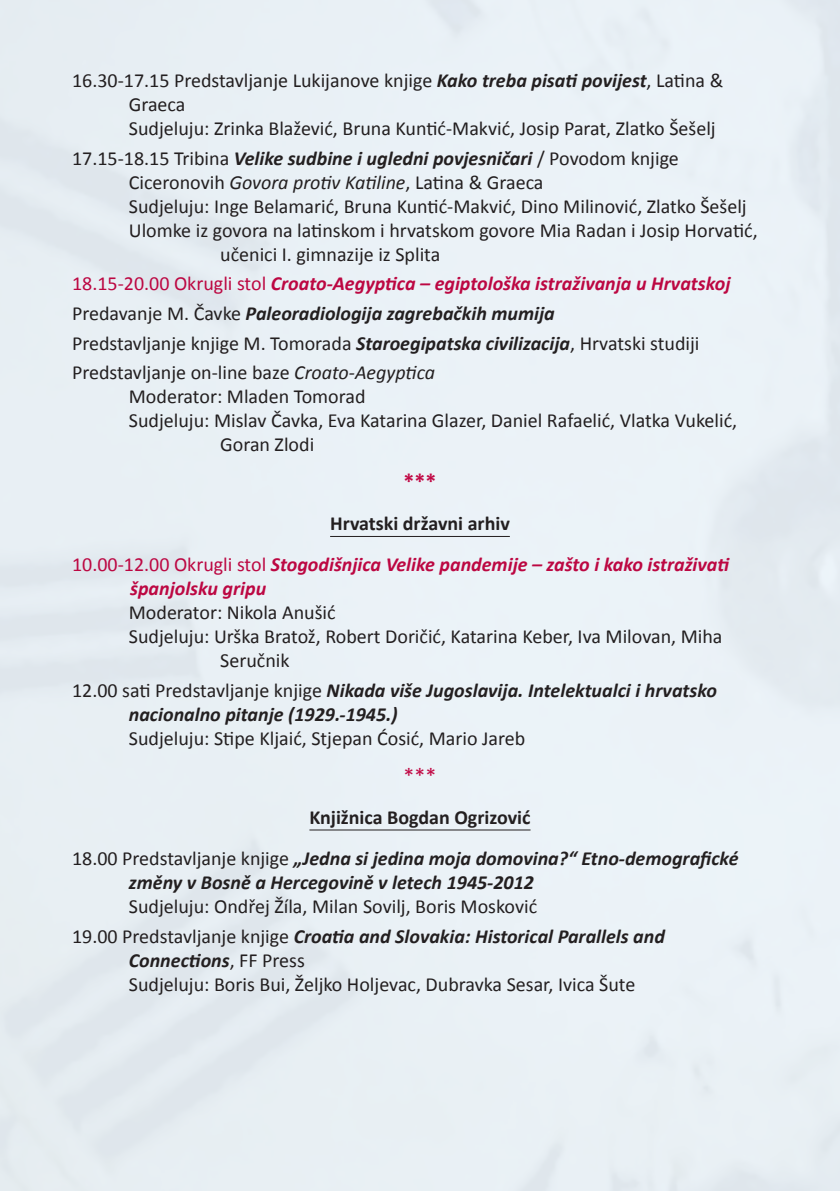
<style>
.page{position:relative;width:840px;height:1191px;background:#fff}
.page>*{position:absolute;margin:0;border:0;box-sizing:border-box;transform-origin:0 0}
.t1{font:700 22px "Calibri";color:#c10945}
.t2{font:22px "Calibri";color:#c10945}
.t3{font:20px/29.6px "Calibri";color:#231f20}
.t4{font:italic 700 20px/24px "Calibri";color:#231f20}
.t5{font:italic 700 20px/41px "Calibri";color:#bc0742}
.s1{font-weight:700;font-style:italic}
.s2{font-weight:400;font-style:normal}
.s3{font-style:italic}
.s4{color:#bc0742}
.s5{font-weight:700;font-style:italic;color:#bc0742}
.s6{font-style:normal;color:#231f20}
.s7{font-style:normal}
</style>
<div class="page">
<div style="left:0;top:0;width:839px;height:1191px;background:#e9f0f5"></div>
<hr style="left:330px;top:536px;width:179px;height:1px;background:#231f20">
<hr style="left:309px;top:829px;width:221px;height:1px;background:#231f20">
<p class="t3" style="left:129px;top:68px;width:595px;line-height:24px;text-indent:-57px">16.30-17.15 Predstavljanje Lukijanove knjige <span class="s1">Kako treba pisati povijest</span>, Latina &amp;<br>Graeca<br>Sudjeluju: Zrinka Blažević, Bruna Kuntić-Makvić, Josip Parat, Zlatko Šešelj</p>
<p class="t4" style="left:72px;top:146px;width:608px"><span class="s2">17.15-18.15 Tribina</span> Velike sudbine i ugledni povjesničari <span class="s2">/ Povodom knjige</span></p>
<p class="t3" style="left:129px;top:167px;width:416px">Ciceronovih <span class="s3">Govora protiv Katiline</span>, Latina &amp; Graeca</p>
<p class="t3" style="left:129px;top:191px;width:619px">Sudjeluju: Inge Belamarić, Bruna Kuntić-Makvić, Dino Milinović, Zlatko Šešelj</p>
<p class="t3" style="left:129px;top:215px;width:630px">Ulomke iz govora na latinskom i hrvatskom govore Mia Radan i Josip Horvatić,</p>
<p class="t3" style="left:220px;top:239px;width:221px">učenici I. gimnazije iz Splita</p>
<p class="t3" style="left:72px;top:269px;width:659px"><span class="s4">18.15-20.00 Okrugli stol</span> <span class="s5">Croato-Aegyptica – egiptološka istraživanja u Hrvatskoj </span>Predavanje M. Čavke <span class="s1">Paleoradiologija zagrebačkih mumija<br></span>Predstavljanje knjige M. Tomorada <span class="s1">Staroegipatska civilizacija</span>, Hrvatski studiji Predstavljanje on-line baze <span class="s3">Croato-Aegyptica</span></p>
<p class="t3" style="left:129px;top:382px;width:238px">Moderator: Mladen Tomorad</p>
<p class="t3" style="left:129px;top:406px;width:609px">Sudjeluju: Mislav Čavka, Eva Katarina Glazer, Daniel Rafaelić, Vlatka Vukelić,</p>
<p class="t3" style="left:220px;top:430px;width:95px">Goran Zlodi</p>
<p class="t1" style="left:403px;top:468px;width:34px">***</p>
<p class="t5" style="left:72px;top:503px;width:658px;text-indent:258px"><span class="s6">Hrvatski državni arhiv<br></span><span class="s2">10.00-12.00 Okrugli stol</span> Stogodišnjica Velike pandemije – zašto i kako istraživati</p>
<p class="t5" style="left:130px;top:568px;width:137px">španjolsku gripu</p>
<p class="t3" style="left:129px;top:598px;width:208px">Moderator: Nikola Anušić</p>
<p class="t3" style="left:129px;top:622px;width:595px">Sudjeluju: Urška Bratož, Robert Doričić, Katarina Keber, Iva Milovan, Miha</p>
<p class="t3" style="left:220px;top:646px;width:71px">Seručnik</p>
<p class="t4" style="left:129px;top:678px;width:589px;text-indent:-57px"><span class="s2">12.00 sati Predstavljanje knjige</span> Nikada više Jugoslavija. Intelektualci i hrvatsko nacionalno pitanje (1929.-1945.)</p>
<p class="t3" style="left:129px;top:723px;width:398px">Sudjeluju: Stipe Kljaić, Stjepan Ćosić, Mario Jareb</p>
<p class="t2" style="left:403px;top:761px;width:34px">***</p>
<p class="t4" style="left:72px;top:796px;width:667px;line-height:41px;text-indent:237px"><span class="s7">Knjižnica Bogdan Ogrizović<br></span><span class="s2">18.00 Predstavljanje knjige</span> „Jedna si jedina moja domovina?“ Etno-demografické</p>
<p class="t4" style="left:129px;top:870px;width:406px">změny v Bosně a Hercegovině v letech 1945-2012</p>
<p class="t3" style="left:72px;top:891px;width:594px;text-indent:57px">Sudjeluju: Ondřej Žíla, Milan Sovilj, Boris Mosković<br>19.00 Predstavljanje knjige <span class="s1">Croatia and Slovakia: Historical Parallels and</span></p>
<p class="t3" style="left:129px;top:948px;width:507px;line-height:24px"><span class="s1">Connections</span>, FF Press<br>Sudjeluju: Boris Bui, Željko Holjevac, Dubravka Sesar, Ivica Šute</p>
</div>
